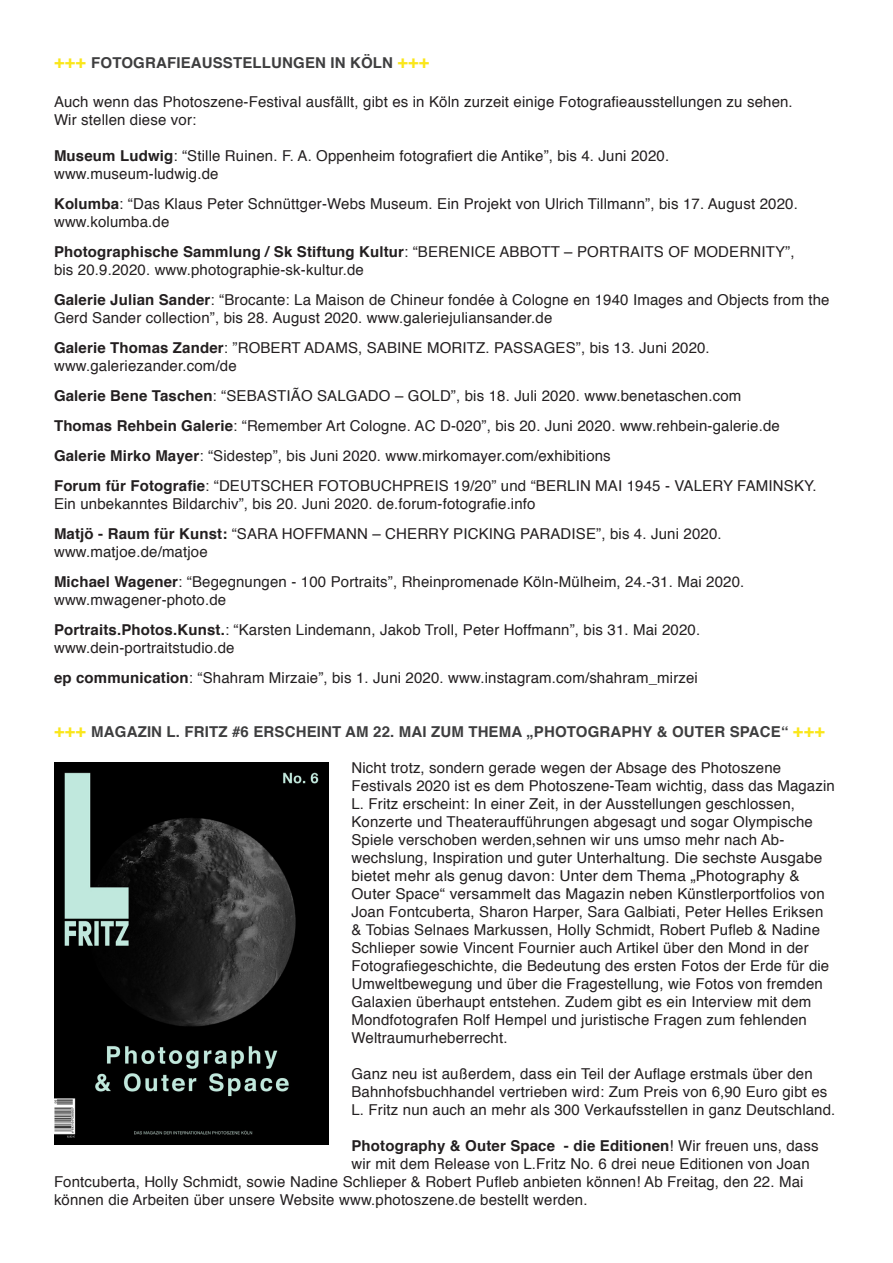
<style>
.page{position:relative;width:893px;height:1263px;background:#fff}
.page>*{position:absolute;margin:0;border:0;box-sizing:border-box;transform-origin:0 0}
.t1{font:15px/18px "Helvetica";letter-spacing:.01em;color:#231f20}
.t2{font:700 15px "Helvetica";letter-spacing:.01em;color:#3e3e3f}
.t3{font:700 15px "Helvetica";letter-spacing:.01em;color:#231f20}
.s1{font-size:18px;color:#fae61a}
.s2{font-weight:700}
.s3{font-weight:400}
</style>
<div class="page">
<img style="left:54px;top:762px;width:274px;height:383px">
<p class="t2" style="left:54px;top:50px;width:377px"><span class="s1">+++</span> FOTOGRAFIEAUSSTELLUNGEN IN KÖLN <span class="s1">+++</span></p>
<p class="t1" style="left:54px;top:93px;width:740px">Auch wenn das Photoszene-Festival ausfällt, gibt es in Köln zurzeit einige Fotografieausstellungen zu sehen.<br>Wir stellen diese vor:</p>
<p class="t1" style="left:54px;top:147px;width:617px"><span class="s2">Museum Ludwig</span>: “Stille Ruinen. F. A. Oppenheim fotografiert die Antike”, bis 4. Juni 2020. www.museum-ludwig.de</p>
<p class="t1" style="left:54px;top:195px;width:745px"><span class="s2">Kolumba</span>: “Das Klaus Peter Schnüttger-Webs Museum. Ein Projekt von Ulrich Tillmann”, bis 17. August 2020. www.kolumba.de</p>
<p class="t1" style="left:54px;top:243px;width:742px"><span class="s2">Photographische Sammlung / Sk Stiftung Kultur</span>: “BERENICE ABBOTT – PORTRAITS OF MODERNITY”, bis 20.9.2020. www.photographie-sk-kultur.de</p>
<p class="t1" style="left:54px;top:291px;width:777px"><span class="s2">Galerie Julian Sander</span>: “Brocante: La Maison de Chineur fondée à Cologne en 1940 Images and Objects from the<br>Gerd Sander collection”, bis 28. August 2020. www.galeriejuliansander.de</p>
<p class="t1" style="left:54px;top:339px;width:657px"><span class="s2">Galerie Thomas Zander</span>: ”ROBERT ADAMS, SABINE MORITZ. PASSAGES”, bis 13. Juni 2020. www.galeriezander.com/de</p>
<p class="t1" style="left:54px;top:381px;width:764px;line-height:30px"><span class="s2">Galerie Bene Taschen</span>: “SEBASTIÃO SALGADO – GOLD”, bis 18. Juli 2020. www.benetaschen.com<br><span class="s2">Thomas Rehbein Galerie</span>: “Remember Art Cologne. AC D-020”, bis 20. Juni 2020. www.rehbein-galerie.de <span class="s2">Galerie Mirko Mayer</span>: “Sidestep”, bis Juni 2020. www.mirkomayer.com/exhibitions<br><span class="s2">Forum für Fotografie</span>: “DEUTSCHER FOTOBUCHPREIS 19/20” und “BERLIN MAI 1945 - VALERY FAMINSKY.</p>
<p class="t1" style="left:54px;top:489px;width:669px;line-height:30px">Ein unbekanntes Bildarchiv”, bis 20. Juni 2020. de.forum-fotografie.info<br><span class="s2">Matjö - Raum für Kunst:</span> “SARA HOFFMANN – CHERRY PICKING PARADISE”, bis 4. Juni 2020.</p>
<p class="t1" style="left:54px;top:537px;width:692px;line-height:30px">www.matjoe.de/matjoe<br><span class="s2">Michael Wagener</span>: “Begegnungen - 100 Portraits”, Rheinpromenade Köln-Mülheim, 24.-31. Mai 2020.</p>
<p class="t1" style="left:54px;top:585px;width:648px;line-height:30px">www.mwagener-photo.de<br><span class="s2">Portraits.Photos.Kunst.</span>: “Karsten Lindemann, Jakob Troll, Peter Hoffmann”, bis 31. Mai 2020.</p>
<p class="t1" style="left:54px;top:633px;width:645px;line-height:30px">www.dein-portraitstudio.de<br><span class="s2">ep communication</span>: “Shahram Mirzaie”, bis 1. Juni 2020. www.instagram.com/shahram_mirzei</p>
<p class="t2" style="left:54px;top:719px;width:772px"><span class="s1">+++</span> MAGAZIN L. FRITZ #6 ERSCHEINT AM 22. MAI ZUM THEMA „PHOTOGRAPHY &amp; OUTER SPACE“ <span class="s1">+++</span></p>
<p class="t1" style="left:351px;top:759px;width:485px">Nicht trotz, sondern gerade wegen der Absage des Photoszene Festivals 2020 ist es dem Photoszene-Team wichtig, dass das Magazin L. Fritz erscheint: In einer Zeit, in der Ausstellungen geschlossen, Konzerte und Theateraufführungen abgesagt und sogar Olympische Spiele verschoben werden,sehnen wir uns umso mehr nach Ab&shy;wechslung, Inspiration und guter Unterhaltung. Die sechste Ausgabe bietet mehr als genug davon: Unter dem Thema „Photography &amp; Outer Space“ versammelt das Magazin neben Künstlerportfolios von Joan Fontcuberta, Sharon Harper, Sara Galbiati, Peter Helles Eriksen &amp; Tobias Selnaes Markussen, Holly Schmidt, Robert Pufleb &amp; Nadine Schlieper sowie Vincent Fournier auch Artikel über den Mond in der Fotografiegeschichte, die Bedeutung des ersten Fotos der Erde für die Umweltbewegung und über die Fragestellung, wie Fotos von fremden Galaxien überhaupt entstehen. Zudem gibt es ein Interview mit dem Mondfotografen Rolf Hempel und juristische Fragen zum fehlenden Weltraumurheberrecht.</p>
<p class="t1" style="left:351px;top:1065px;width:485px">Ganz neu ist außerdem, dass ein Teil der Auflage erstmals über den<br>Bahnhofsbuchhandel vertrieben wird: Zum Preis von 6,90 Euro gibt es<br>L. Fritz nun auch an mehr als 300 Verkaufsstellen in ganz Deutschland.</p>
<p class="t3" style="left:351px;top:1133px;width:469px">Photography &amp; Outer Space - die Editionen<span class="s3">! Wir freuen uns, dass</span></p>
<p class="t1" style="left:351px;top:1155px;width:460px">wir mit dem Release von L.Fritz No. 6 drei neue Editionen von Joan</p>
<p class="t1" style="left:54px;top:1173px;width:751px">Fontcuberta, Holly Schmidt, sowie Nadine Schlieper &amp; Robert Pufleb anbieten können! Ab Freitag, den 22. Mai</p>
<p class="t1" style="left:54px;top:1191px;width:535px">können die Arbeiten über unsere Website www.photoszene.de bestellt werden.</p>
</div>
